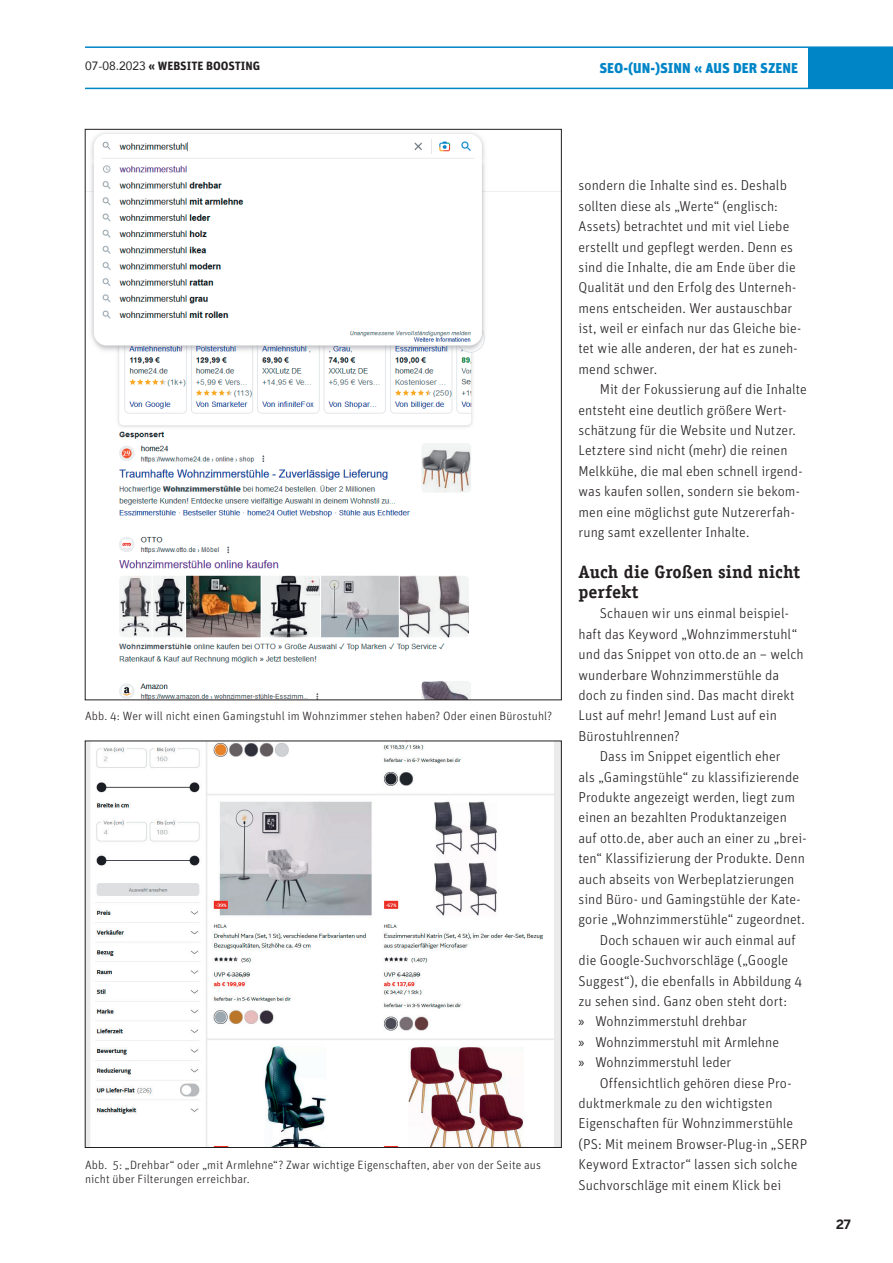
<style>
.page{position:relative;width:893px;height:1263px;background:#fff}
.page>*{position:absolute;margin:0;border:0;box-sizing:border-box;transform-origin:0 0}
.t1{font:700 18px/20.4px "Officina Serif Std";color:#231f20}
.t2{font:300 14.25px/20.4px "Unit";letter-spacing:.005em;color:#231f20}
.t3{font:900 14.25px "Unit";color:#0085c7}
.t4{font:700 12.75px "Benton Sans";color:#231f20}
.t5{font:300 12px/14.4px "Unit";letter-spacing:.01em;color:#231f20}
.t6{font:700 12px "Unit";color:#231f20}
.s1{font-family:"Avenir";font-weight:400}
.s2{font-family:"Myriad Pro";font-weight:400}
</style>
<div class="page">
<div style="left:808px;top:47px;width:85px;height:41px;background:#0085c7"></div>
<hr style="left:85px;top:46px;width:808px;height:2px;background:#0085c7">
<hr style="left:85px;top:88px;width:808px;height:1px;background:#0085c7">
<img style="left:87px;top:132px;width:472px;height:566px">
<img style="left:87px;top:743px;width:472px;height:402px">
<p class="t6" style="left:85px;top:59px;width:177px"><span class="s1">07-08.2023</span> « WEBSITE BOOSTING</p>
<p class="t3" style="left:599px;top:59px;width:200px">SEO-(UN-)SINN « AUS DER SZENE</p>
<p class="t5" style="left:85px;top:708px;width:469px">Abb. 4: Wer will nicht einen Gamingstuhl im Wohnzimmer stehen haben? Oder einen Bürostuhl?</p>
<p class="t5" style="left:85px;top:1157px;width:458px">Abb. 5: „Drehbar“ oder „mit Armlehne“? Zwar wichtige Eigenschaften, aber von der Seite aus nicht über Filterungen erreichbar.</p>
<p class="t2" style="left:578px;top:175px;width:224px">sondern die Inhalte sind es. Deshalb sollten diese als „Werte“ (englisch:<br>Assets) betrachtet und mit viel Liebe erstellt und gepflegt werden. Denn es sind die Inhalte, die am Ende über die Qualität und den Erfolg des Unterneh&shy;mens entscheiden. Wer austauschbar ist, weil er einfach nur das Gleiche bie&shy;tet wie alle anderen, der hat es zuneh&shy;mend schwer.</p>
<p class="t2" style="left:578px;top:379px;width:230px;text-indent:21px">Mit der Fokussierung auf die Inhalte entsteht eine deutlich größere Wert&shy;schätzung für die Website und Nutzer.<br>Letztere sind nicht (mehr) die reinen Melkkühe, die mal eben schnell irgend&shy;was kaufen sollen, sondern sie bekom&shy;men eine möglichst gute Nutzererfah&shy;rung samt exzellenter Inhalte.</p>
<p class="t1" style="left:578px;top:561px;width:223px">Auch die Großen sind nicht perfekt</p>
<p class="t2" style="left:600px;top:603px;width:191px">Schauen wir uns einmal beispiel-</p>
<p class="t2" style="left:578px;top:624px;width:220px">haft das Keyword „Wohnzimmerstuhl“</p>
<p class="t2" style="left:578px;top:644px;width:227px">und das Snippet von otto.de an – welch</p>
<p class="t2" style="left:578px;top:664px;width:202px">wunderbare Wohnzimmerstühle da</p>
<p class="t2" style="left:578px;top:685px;width:218px">doch zu finden sind. Das macht direkt</p>
<p class="t2" style="left:578px;top:705px;width:200px">Lust auf mehr! Jemand Lust auf ein</p>
<p class="t2" style="left:578px;top:726px;width:103px">Bürostuhlrennen?</p>
<p class="t2" style="left:600px;top:746px;width:182px">Dass im Snippet eigentlich eher</p>
<p class="t2" style="left:578px;top:766px;width:222px">als „Gamingstühle“ zu klassifizierende</p>
<p class="t2" style="left:578px;top:787px;width:218px">Produkte angezeigt werden, liegt zum</p>
<p class="t2" style="left:578px;top:807px;width:210px">einen an bezahlten Produktanzeigen</p>
<p class="t2" style="left:578px;top:827px;width:230px">auf otto.de, aber auch an einer zu „brei-</p>
<p class="t2" style="left:578px;top:848px;width:228px">ten“ Klassifizierung der Produkte. Denn</p>
<p class="t2" style="left:578px;top:868px;width:217px">auch abseits von Werbeplatzierungen</p>
<p class="t2" style="left:578px;top:889px;width:224px">sind Büro- und Gamingstühle der Kate-</p>
<p class="t2" style="left:578px;top:909px;width:228px">gorie „Wohnzimmerstühle“ zugeordnet.</p>
<p class="t2" style="left:600px;top:929px;width:197px">Doch schauen wir auch einmal auf</p>
<p class="t2" style="left:578px;top:950px;width:211px">die Google-Suchvorschläge („Google</p>
<p class="t2" style="left:578px;top:970px;width:225px">Suggest“), die ebenfalls in Abbildung 4</p>
<p class="t2" style="left:578px;top:991px;width:210px">zu sehen sind. Ganz oben steht dort:</p>
<p class="t2" style="left:578px;top:1011px;width:170px"><span class="s2">»</span> Wohnzimmerstuhl drehbar</p>
<p class="t2" style="left:578px;top:1031px;width:202px"><span class="s2">»</span> Wohnzimmerstuhl mit Armlehne</p>
<p class="t2" style="left:578px;top:1052px;width:154px"><span class="s2">»</span> Wohnzimmerstuhl leder</p>
<p class="t2" style="left:600px;top:1072px;width:193px">Offensichtlich gehören diese Pro-</p>
<p class="t2" style="left:578px;top:1093px;width:195px">duktmerkmale zu den wichtigsten</p>
<p class="t2" style="left:578px;top:1113px;width:216px">Eigenschaften für Wohnzimmerstühle</p>
<p class="t2" style="left:578px;top:1133px;width:230px">(PS: Mit meinem Browser-Plug-in „SERP</p>
<p class="t2" style="left:578px;top:1154px;width:220px">Keyword Extractor“ lassen sich solche</p>
<p class="t2" style="left:578px;top:1174px;width:204px">Suchvorschläge mit einem Klick bei</p>
<p class="t4" style="left:836px;top:1217px;width:16px">27</p>
</div>
